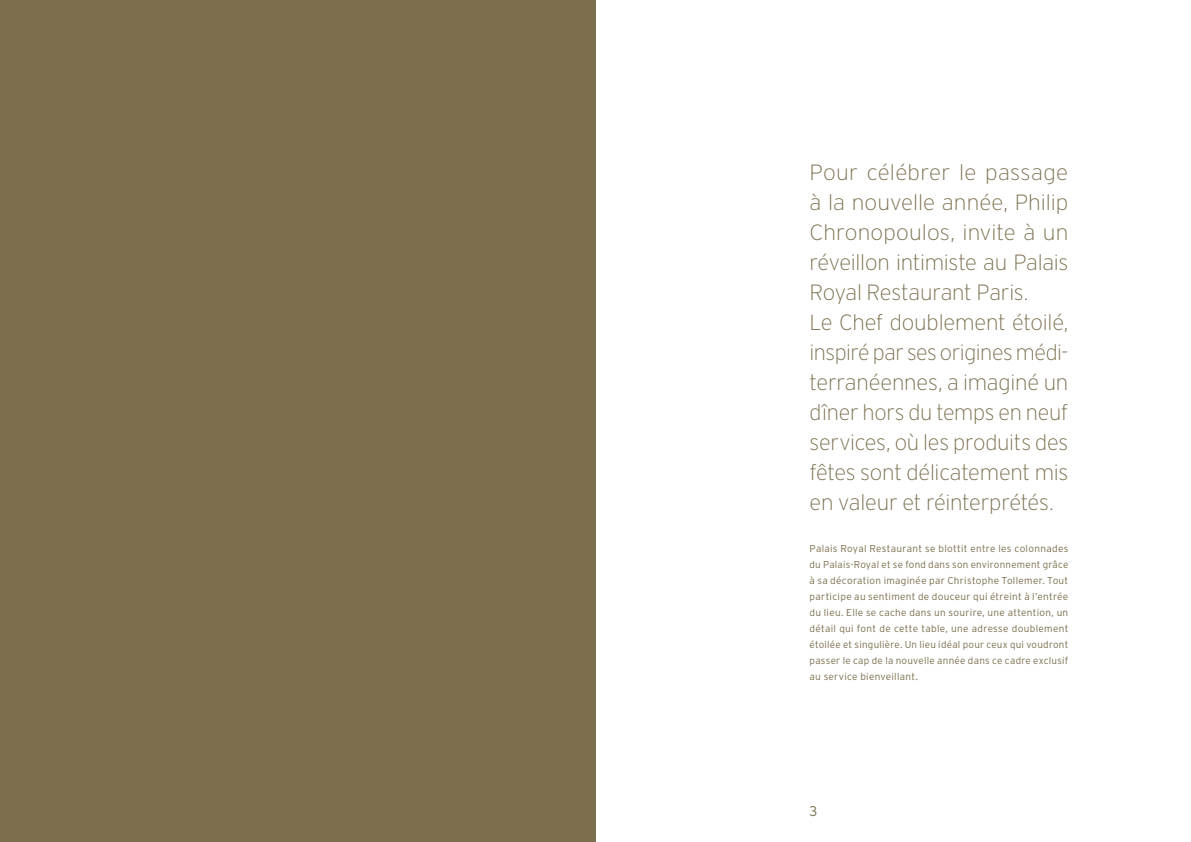
<style>
.page{position:relative;width:1191px;height:842px;background:#fff}
.page>*{position:absolute;margin:0;border:0;box-sizing:border-box;transform-origin:0 0}
.t1{font:200 22px/30px "Interstate";letter-spacing:-.01em;color:#7a6e4d}
.t2{font:300 14px "Interstate";color:#7a6e4d}
.t3{font:300 10px/16px "Interstate";letter-spacing:.025em;color:#7a6e4d;text-align:justify}
</style>
<div class="page">
<div style="left:0;top:0;width:595px;height:842px;background:#7a6e4d"></div>
<p class="t1" style="left:809px;top:158px;width:260px">Pour célébrer le passage à la nouvelle année, Philip<br>Chronopoulos, invite à un réveillon intimiste au Palais<br>Royal Restaurant Paris.<br>Le Chef doublement étoilé, inspiré par ses origines médi&shy;terranéennes, a imaginé un dîner hors du temps en neuf services, où les produits des fêtes sont délicatement mis en valeur et réinterprétés.</p>
<p class="t3" style="left:809px;top:540px;width:260px">Palais Royal Restaurant se blottit entre les colonnades du Palais-Royal et se fond dans son environnement grâce à sa décoration imaginée par Christophe Tollemer. Tout participe au sentiment de douceur qui étreint à l’entrée du lieu. Elle se cache dans un sourire, une attention, un détail qui font de cette table, une adresse doublement étoilée et singulière. Un lieu idéal pour ceux qui voudront passer le cap de la nouvelle année dans ce cadre exclusif au service bienveillant.</p>
<h2 class="t2" style="left:809px;top:804px;width:9px">3</h2>
</div>
